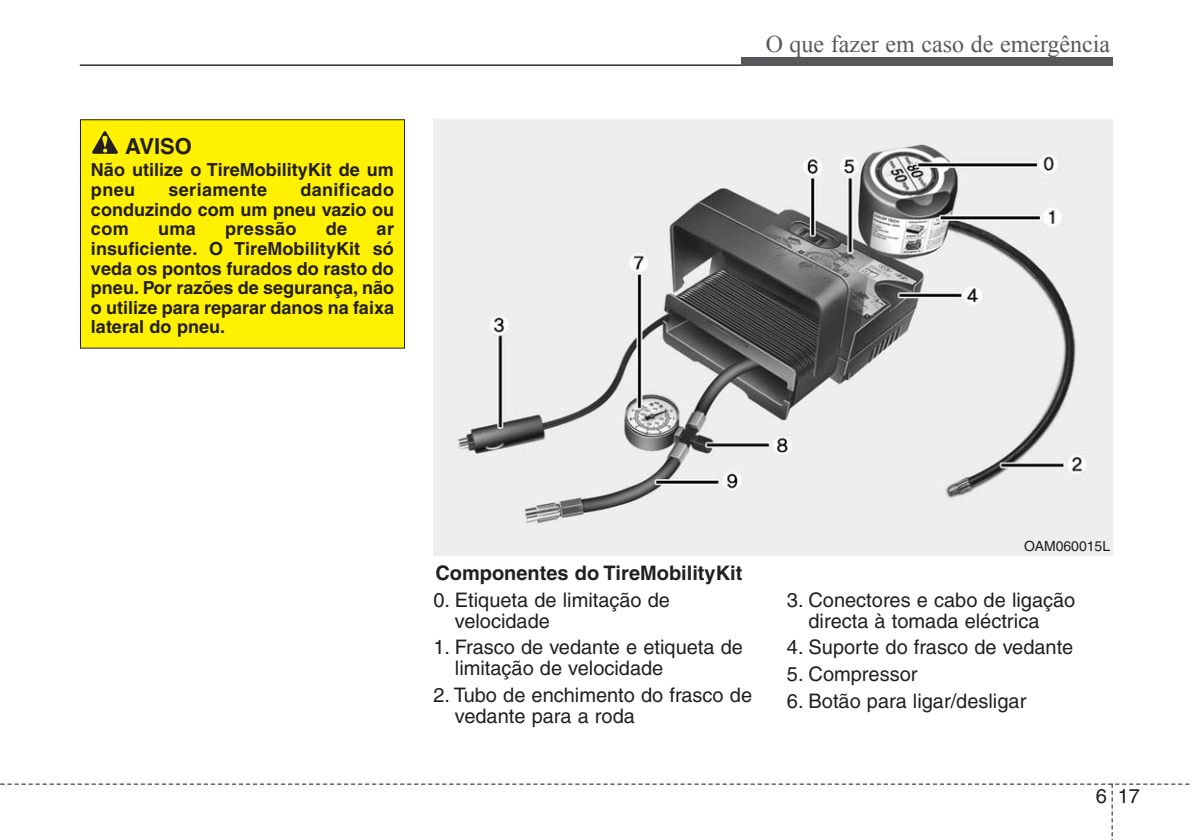
<style>
.page{position:relative;width:1192px;height:840px;background:#fff}
.page>*{position:absolute;margin:0;border:0;box-sizing:border-box;transform-origin:0 0}
.t1{font:24px "Times New Roman";color:#57585a}
.t2{font:700 22px "Helvetica";color:#231f20}
.t3{font:20px/21px "Helvetica";color:#231f20}
.t4{font:700 20px "Helvetica";color:#231f20}
.t5{font:700 18px/19.6px "Helvetica";color:#231f20;text-align:justify}
.t6{font:700 18px "Helvetica";letter-spacing:.02em;color:#231f20}
.t7{font:14px "Helvetica";color:#231f20}
</style>
<div class="page">
<hr style="left:80px;top:64px;width:1032px;height:2px;background:#231f20">
<div style="left:741px;top:57px;width:371px;height:8px;background:#57585a"></div>
<svg style="left:0;top:783px;width:1190px;height:57px"></svg>
<div style="left:80px;top:120px;width:324px;height:228px;background:#fff101"></div>
<img style="left:93px;top:131px;width:24px;height:23px">
<div style="left:80px;top:119px;width:325px;height:229px;border:1px solid #231f20"></div>
<img style="left:433px;top:119px;width:679px;height:436px">
<div style="left:1020px;top:538px;width:92px;height:18px;background:#eeeeef"></div>
<p class="t2" style="left:125px;top:138px;width:68px">AVISO</p>
<p class="t5" style="left:91px;top:162px;width:304px">Não utilize o TireMobilityKit de um pneu</p>
<p class="t5" style="left:91px;top:182px;width:304px;text-indent:209px">danificado conduzindo com um pneu vazio ou com</p>
<p class="t6" style="left:168px;top:183px;width:100px">seriamente</p>
<p class="t5" style="left:158px;top:221px;width:39px">uma</p>
<p class="t6" style="left:225px;top:222px;width:73px">pressão</p>
<p class="t5" style="left:326px;top:221px;width:23px">de</p>
<p class="t5" style="left:91px;top:221px;width:304px;text-indent:285px">ar insuficiente. O TireMobilityKit só veda os pontos furados do rasto do pneu. Por razões de segurança, não o utilize para reparar danos na faixa lateral do pneu.</p>
<p class="t1" style="left:765px;top:31px;width:346px">O que fazer em caso de emergência</p>
<p class="t4" style="left:435px;top:565px;width:308px">Componentes do TireMobilityKit</p>
<p class="t3" style="left:455px;top:590px;width:217px;text-indent:-22px">0. Etiqueta de limitação de velocidade</p>
<p class="t3" style="left:455px;top:638px;width:289px;text-indent:-22px">1. Frasco de vedante e etiqueta de limitação de velocidade</p>
<p class="t3" style="left:455px;top:686px;width:299px;text-indent:-22px">2. Tubo de enchimento do frasco de vedante para a roda</p>
<p class="t7" style="left:1023px;top:541px;width:88px">OAM060015L</p>
<p class="t3" style="left:808px;top:590px;width:268px;text-indent:-22px">3. Conectores e cabo de ligação directa à tomada eléctrica</p>
<p class="t3" style="left:787px;top:638px;width:288px">4. Suporte do frasco de vedante</p>
<p class="t3" style="left:787px;top:665px;width:132px">5. Compressor</p>
<p class="t3" style="left:787px;top:691px;width:241px">6. Botão para ligar/desligar</p>
<p class="t3" style="left:1095px;top:787px;width:46px">6 17</p>
</div>
